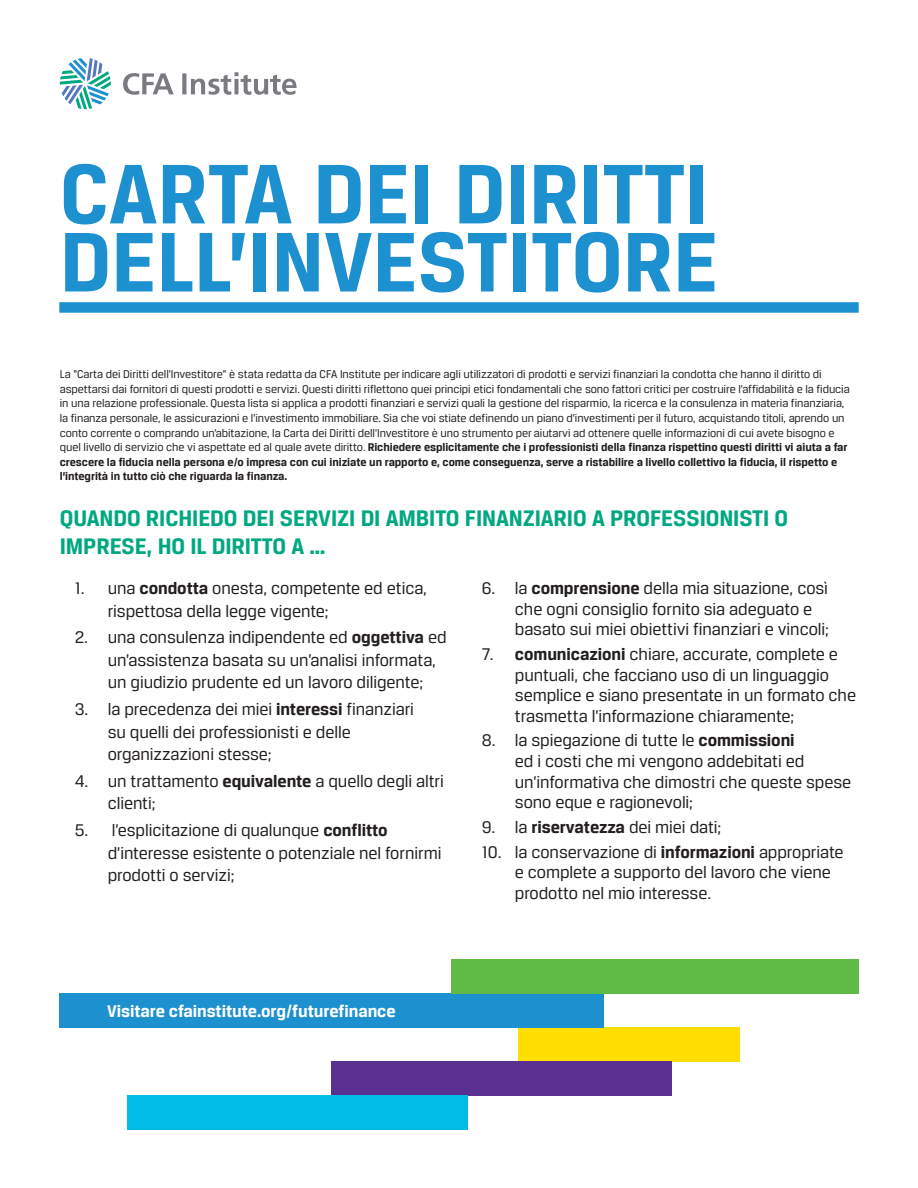
<style>
.page{position:relative;width:918px;height:1188px;background:#fff}
.page>*{position:absolute;margin:0;border:0;box-sizing:border-box;transform-origin:0 0}
.t1{font:700 90px/68.1px "CFA Breuer Text";color:#1d90d0}
.t2{font:700 24px/28.5px "CFA Breuer Text";letter-spacing:-.005em;color:#00a881}
.t3{font:18px/20.5px "CFA Breuer Text";letter-spacing:-.005em;color:#231f20}
.t4{font:700 18px "CFA Breuer Text";letter-spacing:-.005em;color:#fff}
.t5{font:12px/14.5px "CFA Breuer Text";letter-spacing:-.005em;color:#231f20}
.s1{font-weight:700}
</style>
<div class="page">
<svg style="left:60px;top:58px;width:51px;height:51px"></svg>
<svg style="left:123px;top:73px;width:51px;height:22px"></svg>
<svg style="left:182px;top:73px;width:4px;height:21px"></svg>
<svg style="left:191px;top:72px;width:106px;height:23px"></svg>
<div style="left:519px;top:1028px;width:221px;height:34px;background:#ffdf01"></div>
<div style="left:331px;top:1062px;width:341px;height:34px;background:#5a3092"></div>
<div style="left:127px;top:1096px;width:341px;height:34px;background:#02bce8"></div>
<div style="left:59px;top:994px;width:545px;height:34px;background:#1d90d0"></div>
<div style="left:59px;top:302px;width:800px;height:11px;background:#1d90d0"></div>
<div style="left:451px;top:960px;width:408px;height:34px;background:#60bb46"></div>
<h1 class="t1" style="left:60px;top:158px;width:551px">CARTA DEI DIRITTI<br>DELL</h1>
<h1 class="t1" style="left:228px;top:226px;width:62px">’INVESTITO</h1>
<h1 class="t1" style="left:623px;top:226px;width:88px">RE</h1>
<p class="t5" style="left:60px;top:367px;width:791px">La “Carta dei Diritti dell’Investitore” è stata redatta da CFA Institute per indicare agli utilizzatori di prodotti e servizi finanziari la condotta che hanno il diritto di aspettarsi dai fornitori di questi prodotti e servizi. Questi diritti riflettono quei principi etici fondamentali che sono fattori critici per costruire l’affidabilità e la fiducia in una relazione professionale. Questa lista si applica a prodotti finanziari e servizi quali la gestione del risparmio, la ricerca e la consulenza in materia finanziaria, la finanza personale, le assicurazioni e l’investimento immobiliare. Sia che voi stiate definendo un piano d’investimenti per il futuro, acquistando titoli, aprendo un conto corrente o comprando un’abitazione, la Carta dei Diritti dell’Investitore è uno strumento per aiutarvi ad ottenere quelle informazioni di cui avete bisogno e quel livello di servizio che vi aspettate ed al quale avete diritto. <span class="s1">Richiedere esplicitamente che i professionisti della finanza rispettino questi diritti vi aiuta a far crescere la fiducia nella persona e/o impresa con cui iniziate un rapporto e, come conseguenza, serve a ristabilire a livello collettivo la fiducia, il rispetto e l’integrità in tutto ciò che riguarda la finanza.</span></p>
<h2 class="t2" style="left:60px;top:503px;width:730px">Quando richiedo dei servizi di ambito finanziario a professionisti o imprese, ho il diritto a …</h2>
<h3 class="t3" style="left:108px;top:577px;width:321px;line-height:22.5px;text-indent:-33px">1. una <span class="s1">condotta</span> onesta, competente ed etica, rispettosa della legge vigente;</h3>
<h3 class="t3" style="left:108px;top:626px;width:340px;line-height:22.5px;text-indent:-33px">2. una consulenza indipendente ed <span class="s1">oggettiva</span> ed un’assistenza basata su un’analisi informata, un giudizio prudente ed un lavoro diligente;</h3>
<h3 class="t3" style="left:108px;top:698px;width:308px;line-height:22.5px;text-indent:-33px">3. la precedenza dei miei <span class="s1">interessi</span> finanziari su quelli dei professionisti e delle organizzazioni stesse;</h3>
<h3 class="t3" style="left:108px;top:769px;width:338px;line-height:22.5px;text-indent:-33px">4. un trattamento <span class="s1">equivalente</span> a quello degli altri clienti;</h3>
<h3 class="t3" style="left:108px;top:819px;width:335px;line-height:22.5px;text-indent:-33px">5. l’esplicitazione di qualunque <span class="s1">conflitto </span>d’interesse esistente o potenziale nel fornirmi prodotti o servizi;</h3>
<h3 class="t3" style="left:515px;top:578px;width:316px;text-indent:-33px">6. la <span class="s1">comprensione</span> della mia situazione, così che ogni consiglio fornito sia adeguato e basato sui miei obiettivi finanziari e vincoli;</h3>
<h3 class="t3" style="left:515px;top:644px;width:343px;text-indent:-33px">7. <span class="s1">comunicazioni</span> chiare, accurate, complete e puntuali, che facciano uso di un linguaggio semplice e siano presentate in un formato che trasmetta l’informazione chiaramente;</h3>
<h3 class="t3" style="left:515px;top:730px;width:338px;text-indent:-33px">8. la spiegazione di tutte le <span class="s1">commissioni<br></span>ed i costi che mi vengono addebitati ed un’informativa che dimostri che queste spese sono eque e ragionevoli;</h3>
<h3 class="t3" style="left:482px;top:816px;width:241px">9. la <span class="s1">riservatezza</span> dei miei dati;</h3>
<h3 class="t3" style="left:515px;top:841px;width:330px;text-indent:-33px">10. la conservazione di <span class="s1">informazioni</span> appropriate e complete a supporto del lavoro che viene prodotto nel mio interesse.</h3>
<h3 class="t4" style="left:107px;top:1001px;width:290px">Visitare cfainstitute.org/futurefinance</h3>
</div>
